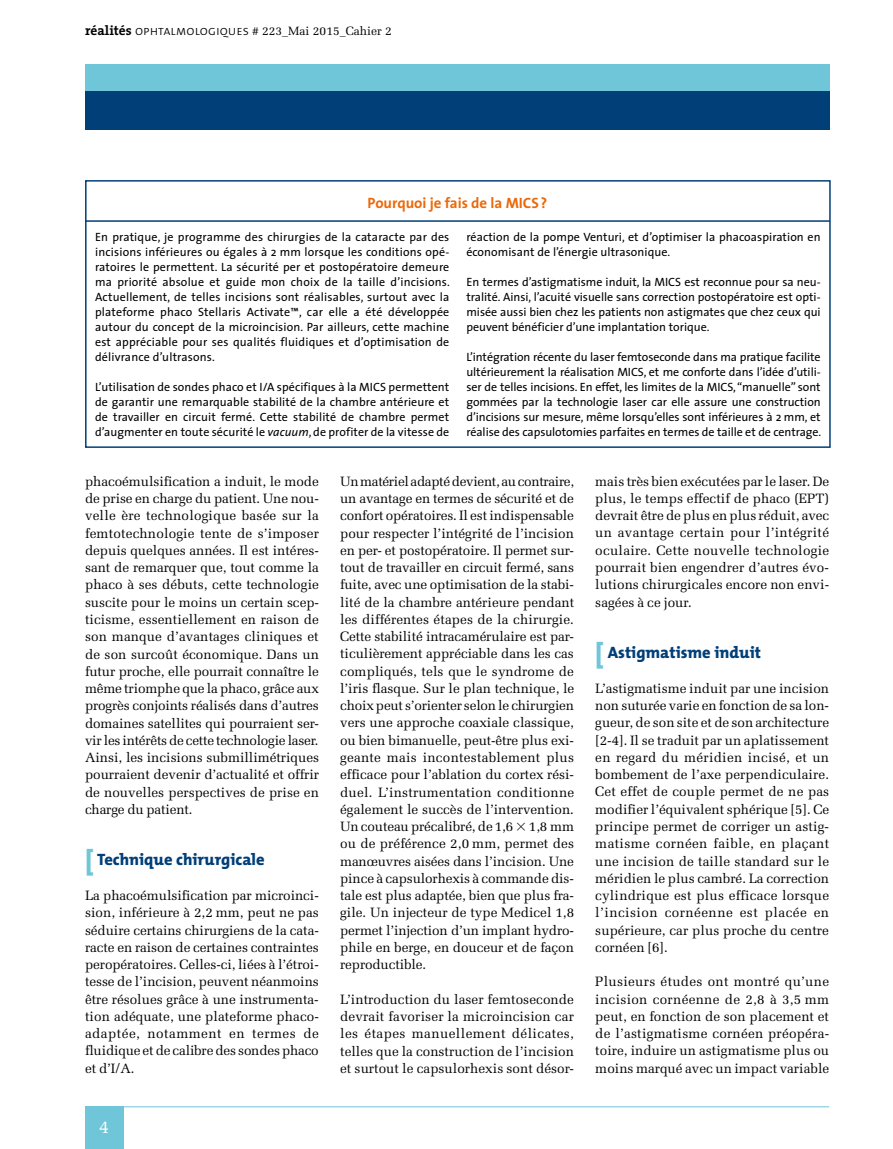
<style>
.page{position:relative;width:893px;height:1149px;background:#fff}
.page>*{position:absolute;margin:0;border:0;box-sizing:border-box;transform-origin:0 0}
.t1{font:18px "Melior";color:#fff}
.t2{font:800 16.5px "The Mix";color:#003f78}
.t3{font:700 15px "The Sans";color:#eb690b}
.t4{font:13.5px/17.2px "Melior";color:#000;text-align:justify}
.t5{font:12px/15px "The Sans";letter-spacing:.005em;color:#000;text-align:justify}
.t6{font:12px "Melior";color:#000}
.s1{font-family:"The Serif";font-weight:700;font-size:13.5px}
.s2{font-family:"The Sans Light Caps";font-size:13.5px}
.s3{font-style:italic}
.s4{font-size:27px;color:#6fc6d9}
</style>
<div class="page">
<div style="left:85px;top:64px;width:744px;height:27px;background:#6fc6d9"></div>
<div style="left:85px;top:91px;width:744px;height:39px;background:#003f78"></div>
<div style="left:85px;top:1106px;width:38px;height:42px;background:#6fc6d9"></div>
<hr style="left:85px;top:1106px;width:744px;height:1px;background:#6fc6d9">
<div style="left:85px;top:180px;width:746px;height:268px;border:2px solid #003f78"></div>
<hr style="left:85px;top:220px;width:745px;height:2px;background:#003f78">
<p class="t6" style="left:85px;top:24px;width:308px"><span class="s1">réalités</span> <span class="s2">ophtalmologiques</span> # 223_Mai 2015_Cahier 2</p>
<p class="t3" style="left:368px;top:190px;width:181px">Pourquoi je fais de la MICS?</p>
<p class="t5" style="left:95px;top:229px;width:356px">En pratique, je programme des chirurgies de la cataracte par des incisions inférieures ou égales à 2 mm lorsque les conditions opé&shy;ratoires le permettent. La sécurité per et postopératoire demeure ma priorité absolue et guide mon choix de la taille d’incisions.<br>Actuellement, de telles incisions sont réalisables, surtout avec la plateforme phaco Stellaris Activate™, car elle a été développée autour du concept de la microincision. Par ailleurs, cette machine est appréciable pour ses qualités fluidiques et d’optimisation de délivrance d’ultrasons.</p>
<p class="t5" style="left:95px;top:379px;width:356px">L’utilisation de sondes phaco et I/A spécifiques à la MICS permettent de garantir une remarquable stabilité de la chambre antérieure et de travailler en circuit fermé. Cette stabilité de chambre permet d’augmenter en toute sécurité le <span class="s3">vacuum</span>, de profiter de la vitesse de</p>
<p class="t5" style="left:466px;top:229px;width:356px">réaction de la pompe Venturi, et d’optimiser la phacoaspiration en économisant de l’énergie ultrasonique.</p>
<p class="t5" style="left:466px;top:274px;width:356px">En termes d’astigmatisme induit, la MICS est reconnue pour sa neu&shy;tralité. Ainsi, l’acuité visuelle sans correction postopératoire est opti&shy;misée aussi bien chez les patients non astigmates que chez ceux qui peuvent bénéficier d’une implantation torique.</p>
<p class="t5" style="left:466px;top:349px;width:356px">L’intégration récente du laser femtoseconde dans ma pratique facilite ultérieurement la réalisation MICS, et me conforte dans l’idée d’utili&shy;ser de telles incisions. En effet, les limites de la MICS, “manuelle” sont gommées par la technologie laser car elle assure une construction d’incisions sur mesure, même lorsqu’elles sont inférieures à 2 mm, et réalise des capsulotomies parfaites en termes de taille et de centrage.</p>
<p class="t4" style="left:85px;top:472px;width:236px">phacoémulsification a induit, le mode de prise en charge du patient. Une nou&shy;velle ère technologique basée sur la femtotechnologie tente de s’imposer depuis quelques années. Il est intéres&shy;sant de remarquer que, tout comme la phaco à ses débuts, cette technologie suscite pour le moins un certain scep&shy;ticisme, essentiellement en raison de son manque d’avantages cliniques et de son surcoût économique. Dans un futur proche, elle pourrait connaître le même triomphe que la phaco, grâce aux progrès conjoints réalisés dans d’autres domaines satellites qui pourraient ser&shy;vir les intérêts de cette technologie laser.<br>Ainsi, les incisions submillimétriques pourraient devenir d’actualité et offrir de nouvelles perspectives de prise en charge du patient.</p>
<p class="t2" style="left:85px;top:845px;width:181px"><span class="s4">[</span> Technique chirurgicale</p>
<p class="t4" style="left:85px;top:886px;width:235px">La phacoémulsification par microinci&shy;sion, inférieure à 2,2 mm, peut ne pas séduire certains chirurgiens de la cata&shy;racte en raison de certaines contraintes peropératoires. Celles-ci, liées à l’étroi&shy;tesse de l’incision, peuvent néanmoins être résolues grâce à une instrumenta&shy;tion adéquate, une plateforme phaco&shy;adaptée, notamment en termes de fluidique et de calibre des sondes phaco et d’I/A.</p>
<h1 class="t1" style="left:99px;top:1115px;width:12px">4</h1>
<p class="t4" style="left:340px;top:472px;width:236px">Un matériel adapté devient, au contraire, un avantage en termes de sécurité et de confort opératoires. Il est indispensable pour respecter l’intégrité de l’incision en per- et postopératoire. Il permet sur&shy;tout de travailler en circuit fermé, sans fuite, avec une optimisation de la stabi&shy;lité de la chambre antérieure pendant les différentes étapes de la chirurgie.<br>Cette stabilité intracamérulaire est par&shy;ticulièrement appréciable dans les cas compliqués, tels que le syndrome de l’iris flasque. Sur le plan technique, le choix peut s’orienter selon le chirurgien vers une approche coaxiale classique, ou bien bimanuelle, peut-être plus exi&shy;geante mais incontestablement plus efficace pour l’ablation du cortex rési&shy;duel. L’instrumentation conditionne également le succès de l’intervention.<br>Un couteau précalibré, de 1,6 1,8 mm ou de préférence 2,0 mm, permet des manœuvres aisées dans l’incision. Une pince à capsulorhexis à commande dis&shy;tale est plus adaptée, bien que plus fra&shy;gile. Un injecteur de type Medicel 1,8 permet l’injection d’un implant hydro&shy;phile en berge, en douceur et de façon reproductible.</p>
<p class="t4" style="left:340px;top:990px;width:235px">L’introduction du laser femtoseconde devrait favoriser la microincision car les étapes manuellement délicates, telles que la construction de l’incision et surtout le capsulorhexis sont désor-</p>
<p class="t4" style="left:595px;top:472px;width:235px">mais très bien exécutées par le laser. De plus, le temps effectif de phaco (EPT) devrait être de plus en plus réduit, avec un avantage certain pour l’intégrité oculaire. Cette nouvelle technologie pourrait bien engendrer d’autres évo&shy;lutions chirurgicales encore non envi&shy;sagées à ce jour.</p>
<p class="t2" style="left:595px;top:638px;width:167px"><span class="s4">[</span> Astigmatisme induit</p>
<p class="t4" style="left:595px;top:679px;width:235px">L’astigmatisme induit par une incision non suturée varie en fonction de sa lon&shy;gueur, de son site et de son architecture [2-4]. Il se traduit par un aplatissement en regard du méridien incisé, et un bombement de l’axe perpendiculaire.<br>Cet effet de couple permet de ne pas modifier l’équivalent sphérique [5]. Ce principe permet de corriger un astig&shy;matisme cornéen faible, en plaçant une incision de taille standard sur le méridien le plus cambré. La correction cylindrique est plus efficace lorsque l’incision cornéenne est placée en supérieure, car plus proche du centre cornéen [6].</p>
<p class="t4" style="left:595px;top:972px;width:235px">Plusieurs études ont montré qu’une incision cornéenne de 2,8 à 3,5 mm peut, en fonction de son placement et de l’astigmatisme cornéen préopéra&shy;toire, induire un astigmatisme plus ou moins marqué avec un impact variable</p>
</div>
